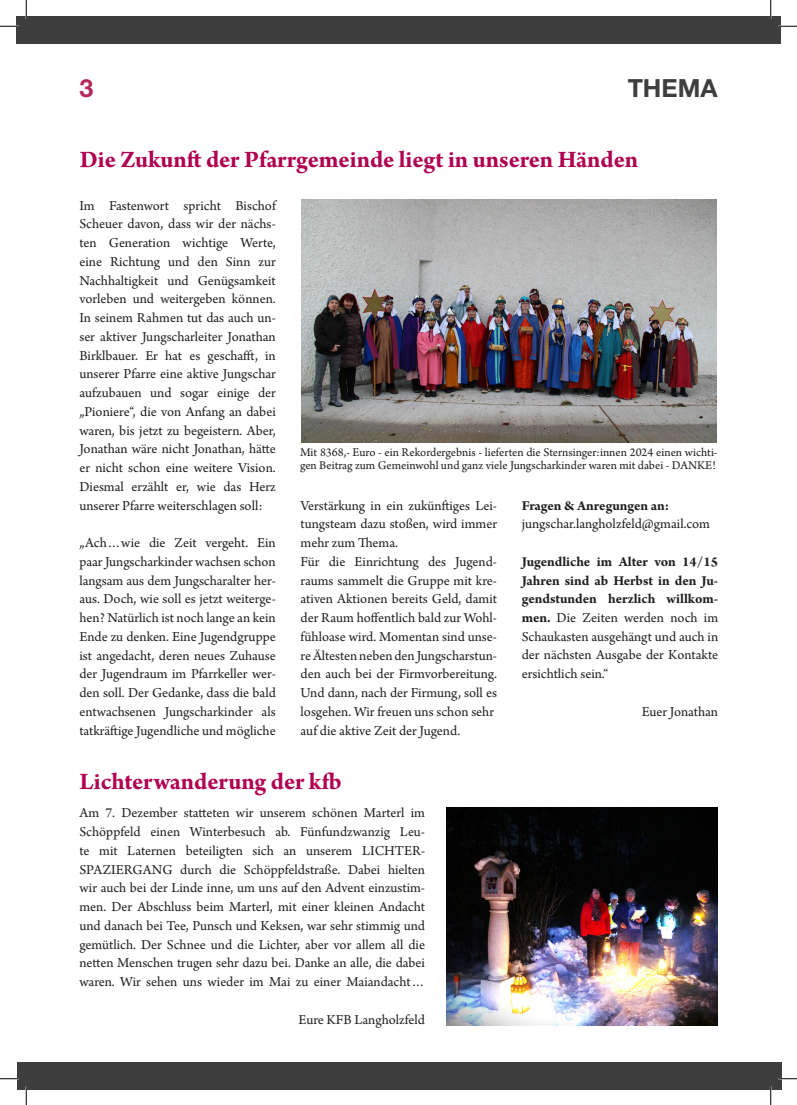
<style>
.page{position:relative;width:797px;height:1105px;background:#fff}
.page>*{position:absolute;margin:0;border:0;box-sizing:border-box;transform-origin:0 0}
.t1{font:700 25px "Arno Pro";letter-spacing:-.005em;color:#b00151}
.t2{font:700 25px "Helvetica Neue LT Pro";color:#3e3e3f}
.t3{font:700 25px "Helvetica Neue LT Pro";color:#b7275c}
.t4{font:14.38px/18.8px "Arno Pro";color:#231f20;text-align:justify}
.t5{font:700 14.38px "Arno Pro";letter-spacing:-.005em;color:#231f20}
.t6{font:12.5px/12.5px "Arno Pro";color:#231f20}
.s1{font-weight:700}
</style>
<div class="page">
<div style="left:16px;top:16px;width:764px;height:27px;background:#3e3e3f"></div>
<div style="left:17px;top:1062px;width:764px;height:27px;background:#3e3e3f"></div>
<img style="left:301px;top:200px;width:415px;height:242px">
<img style="left:446px;top:808px;width:271px;height:217px">
<svg style="left:0;top:25px;width:19px;height:2px"></svg>
<svg style="left:778px;top:25px;width:19px;height:2px"></svg>
<svg style="left:0;top:1078px;width:19px;height:1px"></svg>
<svg style="left:778px;top:1078px;width:19px;height:1px"></svg>
<svg style="left:25px;top:0;width:2px;height:19px"></svg>
<svg style="left:25px;top:1086px;width:2px;height:19px"></svg>
<svg style="left:770px;top:0;width:1px;height:19px"></svg>
<svg style="left:770px;top:1086px;width:1px;height:19px"></svg>
<h1 class="t3" style="left:79px;top:73px;width:15px">3</h1>
<h1 class="t2" style="left:627px;top:73px;width:91px">THEMA</h1>
<h1 class="t1" style="left:80px;top:145px;width:560px">Die Zukunft der Pfarrgemeinde liegt in unseren Händen</h1>
<p class="t4" style="left:79px;top:197px;width:198px">Im Fastenwort spricht Bischof Scheuer davon, dass wir der nächs&shy;ten Generation wichtige Werte, eine Richtung und den Sinn zur Nachhaltigkeit und Genügsamkeit vorleben und weitergeben können.<br>In seinem Rahmen tut das auch un&shy;ser aktiver Jungscharleiter Jonathan Birklbauer. Er hat es geschafft, in unserer Pfarre eine aktive Jungschar aufzubauen und sogar einige der „Pioniere“, die von Anfang an dabei waren, bis jetzt zu begeistern. Aber, Jonathan wäre nicht Jonathan, hätte er nicht schon eine weitere Vision.<br>Diesmal erzählt er, wie das Herz unserer Pfarre weiterschlagen soll:</p>
<p class="t4" style="left:79px;top:534px;width:198px">„Ach…wie die Zeit vergeht. Ein paar Jungscharkinder wachsen schon langsam aus dem Jungscharalter her&shy;aus. Doch, wie soll es jetzt weiterge&shy;hen? Natürlich ist noch lange an kein Ende zu denken. Eine Jugendgruppe ist angedacht, deren neues Zuhause der Jugendraum im Pfarrkeller wer&shy;den soll. Der Gedanke, dass die bald entwachsenen Jungscharkinder als tatkräftige Jugendliche und mögliche</p>
<p class="t6" style="left:300px;top:447px;width:419px">Mit 8368,- Euro - ein Rekordergebnis - lieferten die Sternsinger:innen 2024 einen wichti&shy;gen Beitrag zum Gemeinwohl und ganz viele Jungscharkinder waren mit dabei - DANKE!</p>
<p class="t4" style="left:300px;top:497px;width:198px;text-align:left">Verstärkung in ein zukünftiges Lei&shy;tungsteam dazu stoßen, wird immer mehr zum Thema.<br>Für die Einrichtung des Jugend&shy;raums sammelt die Gruppe mit kre&shy;ativen Aktionen bereits Geld, damit der Raum hoffentlich bald zur Wohl&shy;fühloase wird. Momentan sind unse&shy;re Ältesten neben den Jungscharstun&shy;den auch bei der Firmvorbereitung.<br>Und dann, nach der Firmung, soll es losgehen. Wir freuen uns schon sehr auf die aktive Zeit der Jugend.</p>
<p class="t5" style="left:522px;top:497px;width:149px">Fragen &amp; Anregungen an:</p>
<p class="t4" style="left:522px;top:515px;width:190px">jungschar.langholzfeld@gmail.com</p>
<p class="t4" style="left:522px;top:553px;width:198px"><span class="s1">Jugendliche im Alter von 14/15<br>Jahren sind ab Herbst in den Ju&shy;gendstunden herzlich willkom&shy;men.</span> Die Zeiten werden noch im Schaukasten ausgehängt und auch in der nächsten Ausgabe der Kontakte ersichtlich sein.“</p>
<p class="t4" style="left:642px;top:703px;width:78px">Euer Jonathan</p>
<h1 class="t1" style="left:79px;top:767px;width:264px">Lichterwanderung der kfb</h1>
<p class="t4" style="left:79px;top:804px;width:347px">Am 7. Dezember statteten wir unserem schönen Marterl im Schöppfeld einen Winterbesuch ab. Fünfundzwanzig Leu&shy;te mit Laternen beteiligten sich an unserem LICHTER-SPAZIERGANG durch die Schöppfeldstraße. Dabei hielten wir auch bei der Linde inne, um uns auf den Advent einzustim&shy;men. Der Abschluss beim Marterl, mit einer kleinen Andacht und danach bei Tee, Punsch und Keksen, war sehr stimmig und gemütlich. Der Schnee und die Lichter, aber vor allem all die netten Menschen trugen sehr dazu bei. Danke an alle, die dabei waren. Wir sehen uns wieder im Mai zu einer Maiandacht…</p>
<p class="t4" style="left:299px;top:1011px;width:128px">Eure KFB Langholzfeld</p>
</div>
